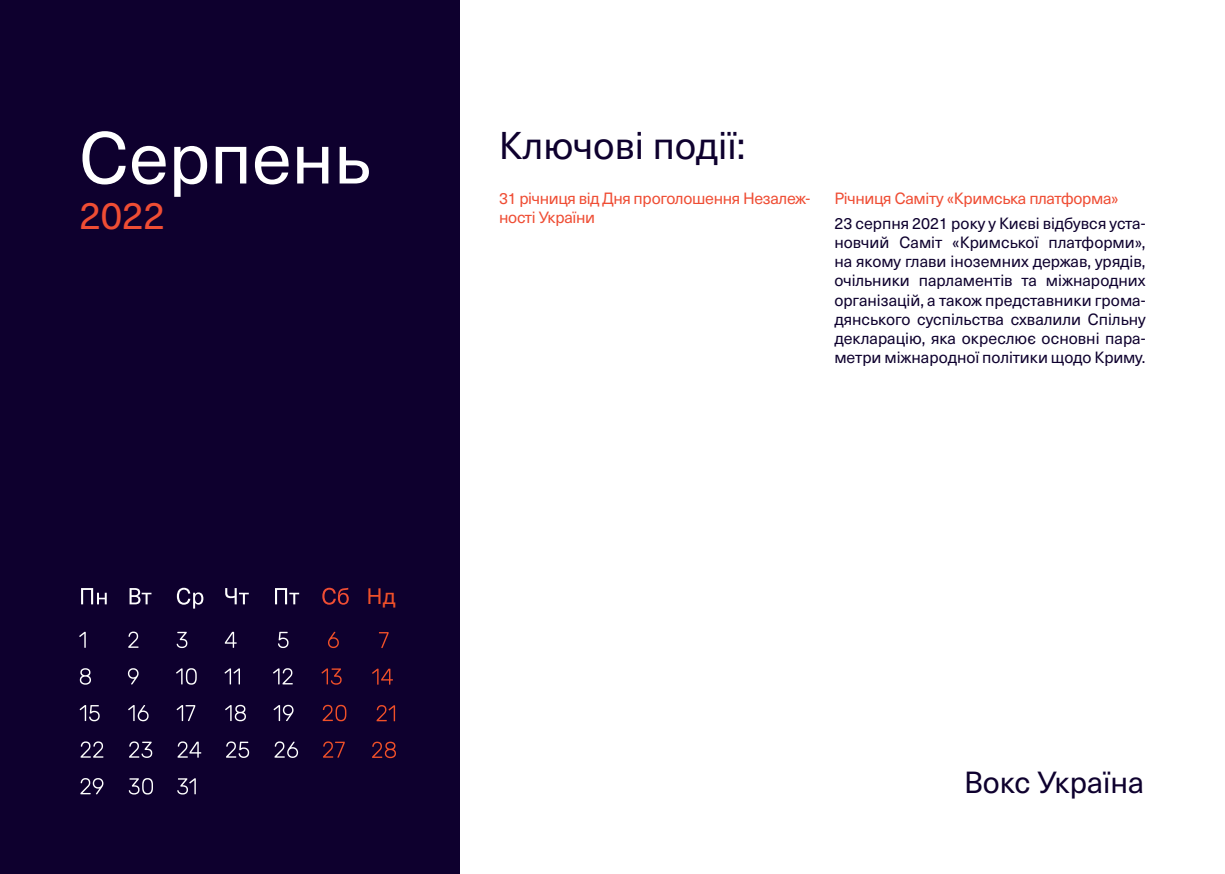
<style>
.page{position:relative;width:1225px;height:874px;background:#fff}
.page>*{position:absolute;margin:0;border:0;box-sizing:border-box;transform-origin:0 0}
.t1{font:72px "Neue Haas Unica";color:#fff}
.t2{font:38px "Neue Haas Unica";color:#0e002e}
.t3{font:38px "Neue Haas Unica";color:#ef4d34}
.t4{font:30px "Neue Haas Unica";color:#0e002e}
.t5{font:22px "Neue Haas Unica";color:#f05029}
.t6{font:16px/19.2px "Neue Haas Unica";color:#0e002e;text-align:justify}
.t7{font:16px/19.2px "Neue Haas Unica";letter-spacing:-.02em;color:#ef4d34}
</style>
<div class="page">
<div style="left:0;top:0;width:459px;height:873px;background:#0e002e"></div>
<svg style="left:79px;top:631px;width:7px;height:16px"></svg>
<svg style="left:128px;top:631px;width:10px;height:16px"></svg>
<svg style="left:177px;top:631px;width:10px;height:16px"></svg>
<svg style="left:225px;top:631px;width:12px;height:16px"></svg>
<svg style="left:278px;top:631px;width:10px;height:16px"></svg>
<svg style="left:328px;top:631px;width:11px;height:16px"></svg>
<svg style="left:379px;top:632px;width:9px;height:15px"></svg>
<svg style="left:80px;top:668px;width:11px;height:16px"></svg>
<svg style="left:128px;top:668px;width:11px;height:16px"></svg>
<svg style="left:176px;top:668px;width:21px;height:16px"></svg>
<svg style="left:224px;top:668px;width:16px;height:16px"></svg>
<svg style="left:273px;top:668px;width:20px;height:16px"></svg>
<svg style="left:321px;top:668px;width:21px;height:16px"></svg>
<svg style="left:372px;top:668px;width:21px;height:16px"></svg>
<svg style="left:80px;top:705px;width:20px;height:16px"></svg>
<svg style="left:128px;top:705px;width:21px;height:16px"></svg>
<svg style="left:177px;top:705px;width:18px;height:15px"></svg>
<svg style="left:225px;top:704px;width:21px;height:17px"></svg>
<svg style="left:274px;top:704px;width:19px;height:16px"></svg>
<svg style="left:323px;top:704px;width:23px;height:17px"></svg>
<svg style="left:376px;top:705px;width:19px;height:16px"></svg>
<svg style="left:81px;top:741px;width:22px;height:16px"></svg>
<svg style="left:129px;top:741px;width:23px;height:16px"></svg>
<svg style="left:178px;top:741px;width:23px;height:16px"></svg>
<svg style="left:226px;top:741px;width:23px;height:16px"></svg>
<svg style="left:274px;top:741px;width:24px;height:16px"></svg>
<svg style="left:323px;top:741px;width:22px;height:16px"></svg>
<svg style="left:372px;top:741px;width:24px;height:16px"></svg>
<svg style="left:80px;top:778px;width:23px;height:15px"></svg>
<svg style="left:129px;top:778px;width:24px;height:16px"></svg>
<svg style="left:177px;top:778px;width:19px;height:16px"></svg>
<svg style="left:81px;top:588px;width:26px;height:16px"></svg>
<svg style="left:130px;top:588px;width:21px;height:16px"></svg>
<svg style="left:177px;top:587px;width:26px;height:21px"></svg>
<svg style="left:225px;top:588px;width:24px;height:16px"></svg>
<svg style="left:275px;top:588px;width:24px;height:16px"></svg>
<svg style="left:322px;top:587px;width:27px;height:17px"></svg>
<p class="t1" style="left:79px;top:105px;width:293px">Серпень</p>
<p class="t3" style="left:79px;top:187px;width:87px">2022</p>
<p class="t5" style="left:367px;top:579px;width:31px">Нд</p>
<p class="t2" style="left:499px;top:117px;width:248px">Ключові події:</p>
<p class="t7" style="left:499px;top:187px;width:313px">31 річниця від Дня проголошення Незалеж&shy;ності України</p>
<p class="t7" style="left:834px;top:187px;width:286px">Річниця Саміту «Кримська платформа»</p>
<p class="t6" style="left:834px;top:212px;width:313px">23 серпня 2021 року у Києві відбувся уста&shy;новчий Саміт «Кримської платформи», на якому глави іноземних держав, урядів, очільники парламентів та міжнародних організацій, а також представники грома&shy;дянського суспільства схвалили Спільну декларацію, яка окреслює основні пара&shy;метри міжнародної політики щодо Криму.</p>
<h3 class="t4" style="left:964px;top:760px;width:181px">Вокс Україна</h3>
</div>
